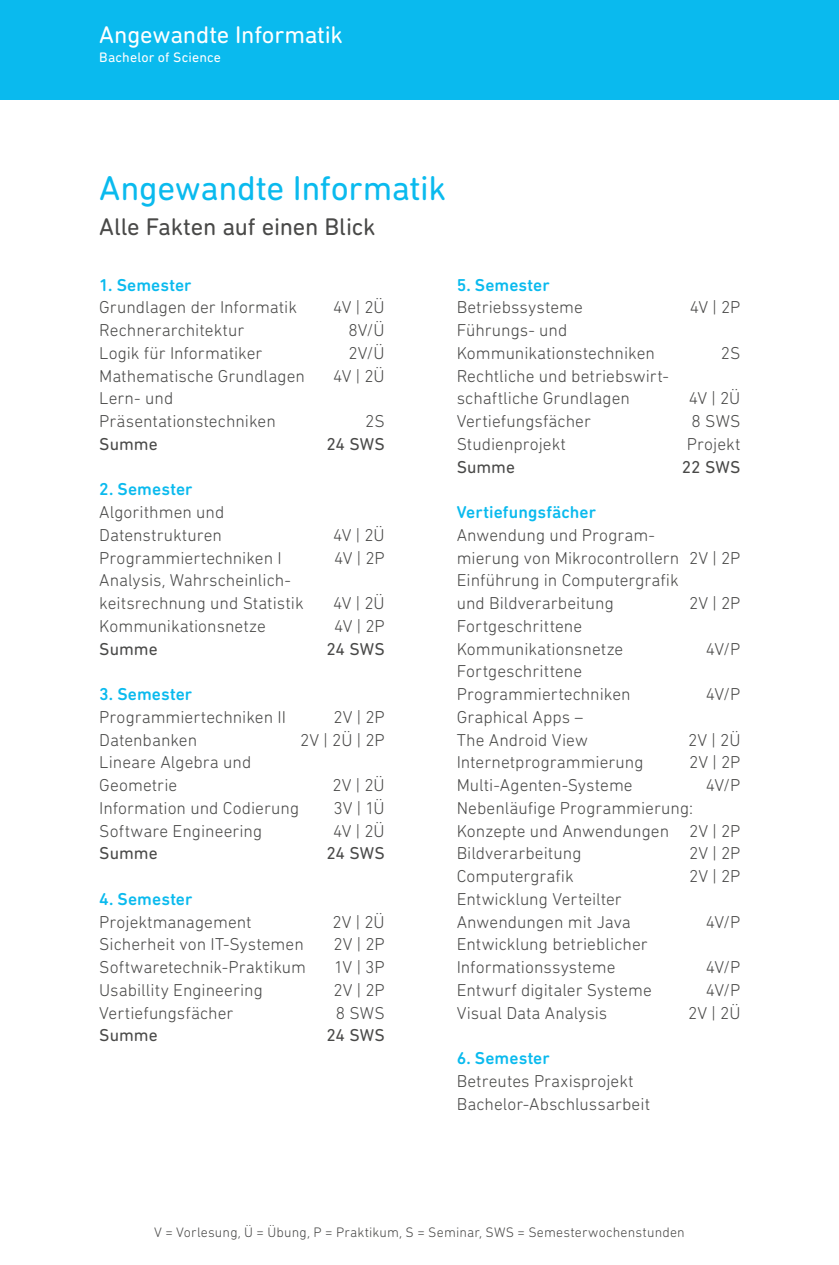
<style>
.page{position:relative;width:839px;height:1265px;background:#fff}
.page>*{position:absolute;margin:0;border:0;box-sizing:border-box;transform-origin:0 0}
.t1{font:35px "DIN Next Rounded LT Pro";letter-spacing:-.01em;color:#0abaee}
.t2{font:24.5px "DIN Next Rounded LT Pro";letter-spacing:-.01em;color:#494948}
.t3{font:24.5px "DIN Next Rounded LT Pro";letter-spacing:-.01em;color:#fff}
.t4{font:300 17.5px/22.8px "DIN Next Rounded LT Pro";color:#494948}
.t5{font:500 17.5px "DIN Next Rounded LT Pro";letter-spacing:.005em;color:#0abaee}
.t6{font:17.5px "DIN Next Rounded LT Pro";color:#494948}
.t7{font:300 14px "DIN Next Rounded LT Pro";letter-spacing:.01em;color:#494948}
.t8{font:14px "DIN Next Rounded LT Pro";letter-spacing:.01em;color:#fff}
</style>
<div class="page">
<div style="left:0;top:0;width:838px;height:99px;background:#0abaee"></div>
<p class="t3" style="left:99px;top:20px;width:245px">Angewandte Informatik</p>
<p class="t8" style="left:99px;top:49px;width:123px">Bachelor of Science</p>
<p class="t1" style="left:99px;top:167px;width:348px">Angewandte Informatik</p>
<p class="t2" style="left:99px;top:212px;width:278px">Alle Fakten auf einen Blick</p>
<p class="t5" style="left:99px;top:274px;width:94px">1. Semester</p>
<p class="t4" style="left:99px;top:296px;width:199px">Grundlagen der Informatik</p>
<p class="t4" style="left:333px;top:296px;width:53px">4V | 2Ü</p>
<p class="t4" style="left:99px;top:318px;width:146px">Rechnerarchitektur</p>
<p class="t4" style="left:348px;top:318px;width:38px">8V/Ü</p>
<p class="t4" style="left:99px;top:341px;width:165px">Logik für Informatiker</p>
<p class="t4" style="left:348px;top:341px;width:38px">2V/Ü</p>
<p class="t4" style="left:99px;top:364px;width:207px">Mathematische Grundlagen</p>
<p class="t4" style="left:333px;top:364px;width:53px">4V | 2Ü</p>
<p class="t4" style="left:99px;top:387px;width:75px">Lern- und</p>
<p class="t4" style="left:99px;top:409px;width:178px">Präsentationstechniken</p>
<p class="t4" style="left:365px;top:409px;width:21px">2S</p>
<p class="t6" style="left:99px;top:434px;width:60px">Summe</p>
<p class="t6" style="left:326px;top:434px;width:60px">24 SWS</p>
<p class="t5" style="left:99px;top:479px;width:95px">2. Semester</p>
<p class="t4" style="left:99px;top:500px;width:127px">Algorithmen und<br>Datenstrukturen</p>
<p class="t4" style="left:333px;top:523px;width:53px">4V | 2Ü</p>
<p class="t4" style="left:99px;top:546px;width:184px">Programmiertechniken I</p>
<p class="t4" style="left:334px;top:546px;width:52px">4V | 2P</p>
<p class="t4" style="left:99px;top:569px;width:206px">Analysis, Wahrscheinlich&shy;keitsrechnung und Statistik</p>
<p class="t4" style="left:333px;top:591px;width:53px">4V | 2Ü</p>
<p class="t4" style="left:99px;top:614px;width:168px">Kommunikationsnetze</p>
<p class="t4" style="left:334px;top:614px;width:52px">4V | 2P</p>
<p class="t6" style="left:99px;top:638px;width:60px">Summe</p>
<p class="t6" style="left:326px;top:638px;width:60px">24 SWS</p>
<p class="t5" style="left:99px;top:684px;width:94px">3. Semester</p>
<p class="t4" style="left:99px;top:705px;width:188px">Programmiertechniken II</p>
<p class="t4" style="left:333px;top:705px;width:53px">2V | 2P</p>
<p class="t4" style="left:99px;top:728px;width:99px">Datenbanken</p>
<p class="t4" style="left:300px;top:728px;width:86px">2V | 2Ü | 2P</p>
<p class="t4" style="left:99px;top:751px;width:153px">Lineare Algebra und<br>Geometrie</p>
<p class="t4" style="left:332px;top:773px;width:54px">2V | 2Ü</p>
<p class="t4" style="left:99px;top:796px;width:201px">Information und Codierung</p>
<p class="t4" style="left:333px;top:796px;width:53px">3V | 1Ü</p>
<p class="t4" style="left:99px;top:819px;width:164px">Software Engineering</p>
<p class="t4" style="left:333px;top:819px;width:53px">4V | 2Ü</p>
<p class="t6" style="left:99px;top:843px;width:60px">Summe</p>
<p class="t6" style="left:326px;top:843px;width:60px">24 SWS</p>
<p class="t5" style="left:99px;top:889px;width:95px">4. Semester</p>
<p class="t4" style="left:99px;top:910px;width:154px">Projektmanagement</p>
<p class="t4" style="left:332px;top:910px;width:54px">2V | 2Ü</p>
<p class="t4" style="left:99px;top:933px;width:206px">Sicherheit von IT-Systemen</p>
<p class="t4" style="left:333px;top:933px;width:53px">2V | 2P</p>
<p class="t4" style="left:99px;top:955px;width:208px">Softwaretechnik-Praktikum</p>
<p class="t4" style="left:334px;top:955px;width:52px">1V | 3P</p>
<p class="t4" style="left:99px;top:978px;width:165px">Usabillity Engineering</p>
<p class="t4" style="left:333px;top:978px;width:53px">2V | 2P</p>
<p class="t4" style="left:99px;top:1001px;width:136px">Vertiefungsfächer</p>
<p class="t4" style="left:336px;top:1001px;width:50px">8 SWS</p>
<p class="t6" style="left:99px;top:1025px;width:60px">Summe</p>
<p class="t6" style="left:326px;top:1025px;width:60px">24 SWS</p>
<p class="t5" style="left:456px;top:274px;width:95px">5. Semester</p>
<p class="t4" style="left:456px;top:296px;width:128px">Betriebssysteme</p>
<p class="t4" style="left:689px;top:296px;width:52px">4V | 2P</p>
<p class="t4" style="left:456px;top:318px;width:200px">Führungs- und<br>Kommunikationstechniken</p>
<p class="t4" style="left:720px;top:341px;width:21px">2S</p>
<p class="t4" style="left:456px;top:364px;width:214px">Rechtliche und betriebswirt&shy;schaftliche Grundlagen</p>
<p class="t4" style="left:688px;top:387px;width:53px">4V | 2Ü</p>
<p class="t4" style="left:456px;top:409px;width:136px">Vertiefungsfächer</p>
<p class="t4" style="left:691px;top:409px;width:50px">8 SWS</p>
<p class="t4" style="left:456px;top:432px;width:111px">Studienprojekt</p>
<p class="t4" style="left:686px;top:432px;width:55px">Projekt</p>
<p class="t6" style="left:456px;top:456px;width:60px">Summe</p>
<p class="t6" style="left:681px;top:456px;width:60px">22 SWS</p>
<p class="t5" style="left:456px;top:502px;width:141px">Vertiefungsfächer</p>
<p class="t4" style="left:456px;top:523px;width:285px">Anwendung und Program-<br>mierung von Mikrocontrollern 2V | 2P</p>
<p class="t4" style="left:456px;top:569px;width:223px">Einführung in Computergrafik und Bildverarbeitung</p>
<p class="t4" style="left:688px;top:591px;width:53px">2V | 2P</p>
<p class="t4" style="left:456px;top:614px;width:168px">Fortgeschrittene<br>Kommunikationsnetze</p>
<p class="t4" style="left:456px;top:660px;width:175px">Fortgeschrittene<br>Programmiertechniken</p>
<p class="t4" style="left:456px;top:705px;width:133px">Graphical Apps –<br>The Android View</p>
<p class="t4" style="left:705px;top:637px;width:36px">4V/P</p>
<p class="t4" style="left:705px;top:682px;width:36px">4V/P</p>
<p class="t4" style="left:688px;top:728px;width:54px">2V | 2Ü</p>
<p class="t4" style="left:456px;top:751px;width:188px">Internetprogrammierung</p>
<p class="t4" style="left:688px;top:751px;width:53px">2V | 2P</p>
<p class="t4" style="left:456px;top:773px;width:177px">Multi-Agenten-Systeme</p>
<p class="t4" style="left:705px;top:773px;width:36px">4V/P</p>
<p class="t4" style="left:456px;top:796px;width:285px">Nebenläufige Programmierung:<br>Konzepte und Anwendungen 2V | 2P</p>
<p class="t4" style="left:456px;top:842px;width:126px">Bildverarbeitung</p>
<p class="t4" style="left:688px;top:842px;width:53px">2V | 2P</p>
<p class="t4" style="left:456px;top:864px;width:118px">Computergrafik</p>
<p class="t4" style="left:688px;top:864px;width:53px">2V | 2P</p>
<p class="t4" style="left:456px;top:887px;width:176px">Entwicklung Verteilter<br>Anwendungen mit Java</p>
<p class="t4" style="left:705px;top:910px;width:36px">4V/P</p>
<p class="t4" style="left:456px;top:933px;width:192px">Entwicklung betrieblicher<br>Informationssysteme</p>
<p class="t4" style="left:705px;top:955px;width:36px">4V/P</p>
<p class="t4" style="left:456px;top:978px;width:196px">Entwurf digitaler Systeme</p>
<p class="t4" style="left:705px;top:978px;width:36px">4V/P</p>
<p class="t4" style="left:456px;top:1001px;width:152px">Visual Data Analysis</p>
<p class="t4" style="left:688px;top:1001px;width:54px">2V | 2Ü</p>
<p class="t5" style="left:456px;top:1048px;width:95px">6. Semester</p>
<p class="t4" style="left:456px;top:1069px;width:178px">Betreutes Praxisprojekt</p>
<p class="t4" style="left:456px;top:1092px;width:195px">Bachelor-Abschlussarbeit</p>
<p class="t7" style="left:154px;top:1224px;width:532px">V = Vorlesung, Ü = Übung, P = Praktikum, S = Seminar, SWS = Semesterwochenstunden</p>
</div>
